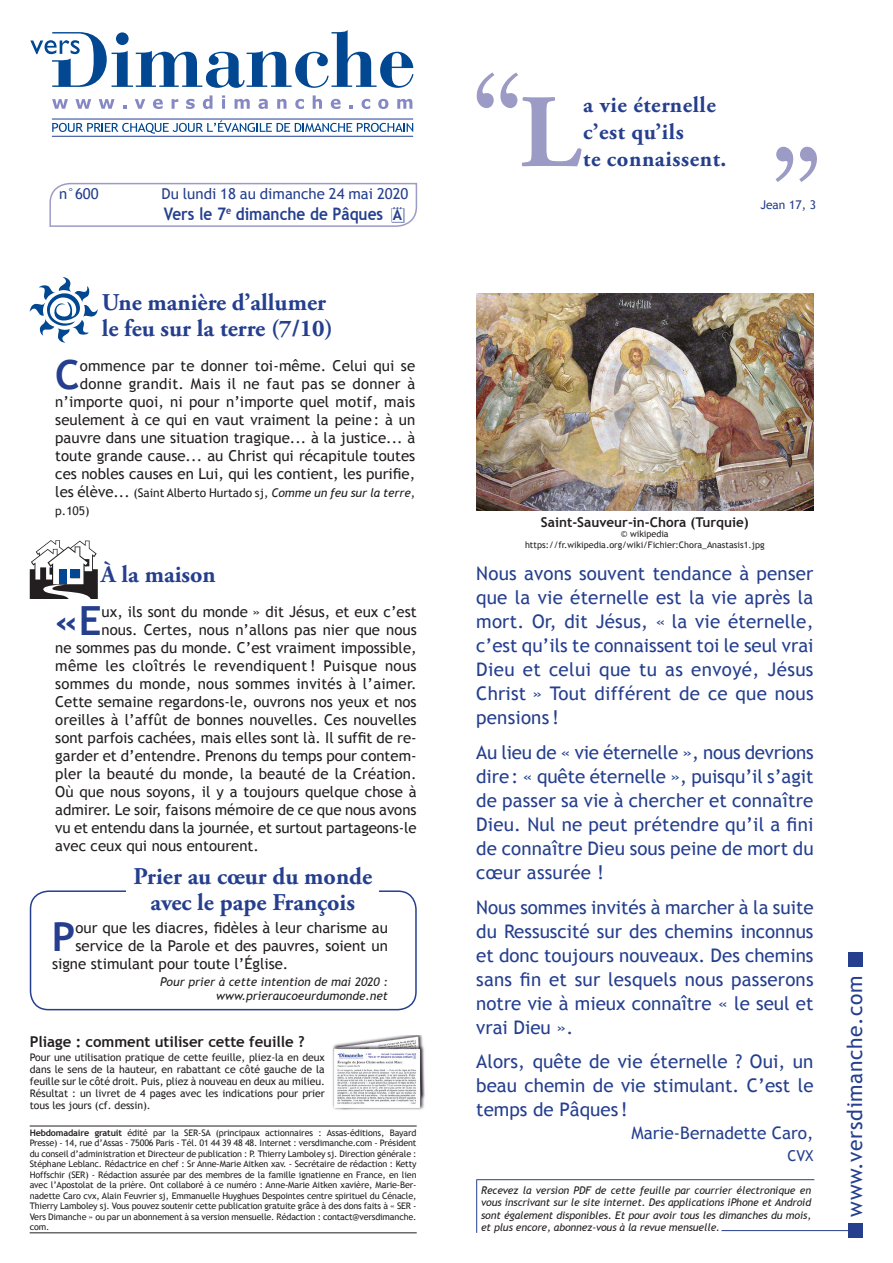
<style>
.page{position:relative;width:893px;height:1263px;background:#fff}
.page>*{position:absolute;margin:0;border:0;box-sizing:border-box;transform-origin:0 0}
.t1{font:127.5px "Century";color:#9b9bc6}
.t2{font:700 103.95px "Adobe Garamond Pro";color:#9b9bc6}
.t3{font:700 40.2px "Trebuchet MS";color:#253f8e}
.t4{font:700 24px/25.5px "Adobe Garamond Pro";color:#253f8e}
.t5{font:700 22.5px/27px "Adobe Garamond Pro";letter-spacing:.025em;color:#253f8e}
.t6{font:21px "Trebuchet MS";letter-spacing:.03em;color:#253f8e}
.t7{font:18.75px/24px "Trebuchet MS";letter-spacing:.005em;color:#253f8e;text-align:justify}
.t8{font:700 17.25px "Trebuchet MS";color:#253f8e;scale:.89 1}
.t9{font:17.25px "Trebuchet MS";color:#253f8e}
.t10{font:15px/18px "Trebuchet MS";color:#231f20;text-align:right}
.t11{font:15px "Trebuchet MS";letter-spacing:.025em;color:#231f20}
.t12{font:15px "Trebuchet MS";color:#253f8e}
.t13{font:700 15px "Trebuchet MS";letter-spacing:-.005em;color:#231f20}
.t14{font:700 13.5px "Trebuchet MS";color:#231f20}
.t15{font:12px/18px "Trebuchet MS";color:#231f20}
.t16{font:italic 12px/13.5px "Trebuchet MS";color:#231f20;text-align:right}
.t17{font:12px "Trebuchet MS";color:#253f8e}
.t18{font:10.5px/12px "Trebuchet MS";letter-spacing:-.005em;color:#231f20;text-align:justify}
.t19{font:italic 10.5px/12.6px "Trebuchet MS";letter-spacing:-.01em;color:#231f20;text-align:justify}
.t20{font:9px/10.5px "Trebuchet MS";color:#231f20;text-align:center}
.s1{font-size:15px}
.s2{font-style:italic}
.s3{font-weight:700}
</style>
<div class="page">
<div style="left:848px;top:952px;width:15px;height:14px;background:#253f8e"></div>
<hr style="left:476px;top:1179px;width:338px;height:1px;background:#253f8e">
<hr style="left:476px;top:1180px;width:1px;height:53px;background:#253f8e">
<svg style="left:30px;top:277px;width:68px;height:66px"></svg>
<svg style="left:30px;top:540px;width:68px;height:58px"></svg>
<div style="left:71px;top:569px;width:9px;height:9px;background:#014791"></div>
<div style="left:59px;top:569px;width:7px;height:15px;background:#014791"></div>
<hr style="left:721px;top:1230px;width:137px;height:1px;background:#253f8e">
<div style="left:848px;top:1223px;width:15px;height:15px;background:#253f8e"></div>
<img style="left:332px;top:1036px;width:93px;height:74px">
<div style="left:30px;top:890px;width:387px;height:120px;border:2px solid #253f8e;border-radius:18px"></div>
<div style="left:126px;top:867px;width:253px;height:46px;background:#fff"></div>
<svg style="left:30px;top:30px;width:383px;height:58px"></svg>
<svg style="left:52px;top:99px;width:16px;height:10px"></svg>
<svg style="left:75px;top:99px;width:16px;height:10px"></svg>
<svg style="left:99px;top:99px;width:16px;height:10px"></svg>
<svg style="left:123px;top:105px;width:3px;height:4px"></svg>
<svg style="left:135px;top:99px;width:10px;height:10px"></svg>
<svg style="left:153px;top:99px;width:10px;height:10px"></svg>
<svg style="left:172px;top:99px;width:6px;height:10px"></svg>
<svg style="left:186px;top:99px;width:9px;height:10px"></svg>
<svg style="left:203px;top:95px;width:9px;height:14px"></svg>
<svg style="left:222px;top:95px;width:3px;height:14px"></svg>
<svg style="left:235px;top:99px;width:15px;height:10px"></svg>
<svg style="left:258px;top:99px;width:10px;height:10px"></svg>
<svg style="left:277px;top:99px;width:9px;height:10px"></svg>
<svg style="left:295px;top:99px;width:9px;height:10px"></svg>
<svg style="left:313px;top:95px;width:9px;height:14px"></svg>
<svg style="left:331px;top:99px;width:10px;height:10px"></svg>
<svg style="left:350px;top:105px;width:3px;height:4px"></svg>
<svg style="left:362px;top:99px;width:8px;height:10px"></svg>
<svg style="left:378px;top:99px;width:10px;height:10px"></svg>
<svg style="left:397px;top:99px;width:15px;height:10px"></svg>
<svg style="left:52px;top:120px;width:361px;height:14px"></svg>
<hr style="left:52px;top:119px;width:361px;height:1px;background:#223f99">
<hr style="left:52px;top:136px;width:361px;height:1px;background:#223f99">
<img style="left:476px;top:293px;width:338px;height:218px">
<hr style="left:30px;top:1125px;width:387px;height:1px;background:#231f20">
<hr style="left:30px;top:1232px;width:387px;height:1px;background:#231f20">
<svg style="left:49px;top:182px;width:369px;height:45px"></svg>
<p class="t12" style="left:59px;top:185px;width:41px">n°600</p>
<p class="t12" style="left:162px;top:185px;width:248px">Du lundi 18 au dimanche 24 mai 2020</p>
<p class="t8" style="left:164px;top:203px;width:269px">Vers le 7<sup>e</sup> dimanche de Pâques <span class="s1">A</span></p>
<h3 class="t4" style="left:102px;top:290px;width:233px">Une manière d’allumer le feu sur la terre (7/10)</h3>
<p class="t10" style="left:55px;top:357px;width:362px">ommence par te donner toi-même. Celui qui se donne grandit. Mais il ne faut pas se donner à n’importe quoi, ni pour n’importe quel motif, mais seulement à ce qui en vaut vraiment la peine: à un pauvre dans une situation tragique... à la justice... à toute grande cause... au Christ qui récapitule toutes ces nobles causes en Lui, qui les contient, les purifie,</p>
<p class="t15" style="left:55px;top:484px;width:361px"><span class="s1">les élève...</span> (Saint Alberto Hurtado sj, <span class="s2">Comme un feu sur la terre</span>, p.105)</p>
<h3 class="t3" style="left:55px;top:349px;width:26px">C</h3>
<h3 class="t4" style="left:101px;top:562px;width:116px">À la maison</h3>
<h3 class="t3" style="left:55px;top:596px;width:48px">«E</h3>
<p class="t10" style="left:102px;top:603px;width:317px">ux, ils sont du monde » dit Jésus, et eux c’est</p>
<p class="t10" style="left:102px;top:621px;width:317px">nous. Certes, nous n’allons pas nier que nous</p>
<p class="t10" style="left:55px;top:639px;width:363px">ne sommes pas du monde. C’est vraiment impossible,</p>
<p class="t11" style="left:55px;top:657px;width:363px">même les cloîtrés le revendiquent! Puisque nous</p>
<p class="t10" style="left:55px;top:675px;width:363px">sommes du monde, nous sommes invités à l’aimer.</p>
<p class="t10" style="left:55px;top:693px;width:363px">Cette semaine regardons-le, ouvrons nos yeux et nos</p>
<p class="t10" style="left:55px;top:711px;width:363px">oreilles à l’affût de bonnes nouvelles. Ces nouvelles</p>
<p class="t10" style="left:55px;top:729px;width:363px">sont parfois cachées, mais elles sont là. Il suffit de re-</p>
<p class="t10" style="left:55px;top:747px;width:363px">garder et d’entendre. Prenons du temps pour contem-</p>
<p class="t10" style="left:55px;top:765px;width:363px">pler la beauté du monde, la beauté de la Création.</p>
<p class="t10" style="left:55px;top:783px;width:363px">Où que nous soyons, il y a toujours quelque chose à</p>
<p class="t10" style="left:55px;top:801px;width:363px">admirer. Le soir, faisons mémoire de ce que nous avons</p>
<p class="t10" style="left:55px;top:819px;width:363px">vu et entendu dans la journée, et surtout partageons-le</p>
<p class="t10" style="left:55px;top:837px;width:205px">avec ceux qui nous entourent.</p>
<h3 class="t4" style="left:133px;top:864px;width:240px;text-align:center">Prier au cœur du monde avec le pape François</h3>
<h3 class="t3" style="left:52px;top:911px;width:25px">P</h3>
<p class="t10" style="left:76px;top:919px;width:314px">our que les diacres, fidèles à leur charisme au</p>
<p class="t10" style="left:76px;top:937px;width:314px">service de la Parole et des pauvres, soient un</p>
<p class="t10" style="left:52px;top:955px;width:238px">signe stimulant pour toute l’Église.</p>
<p class="t16" style="left:160px;top:975px;width:229px">Pour prier à cette intention de mai 2020 : www.prieraucoeurdumonde.net</p>
<p class="t13" style="left:30px;top:1032px;width:276px">Pliage : comment utiliser cette feuille ?</p>
<p class="t18" style="left:30px;top:1051px;width:297px">Pour une utilisation pratique de cette feuille, pliez-la en deux dans le sens de la hauteur, en rabattant ce côté gauche de la feuille sur le côté droit. Puis, pliez à nouveau en deux au milieu.<br>Résultat : un livret de 4 pages avec les indications pour prier tous les jours (cf. dessin).</p>
<p class="t20" style="left:30px;top:1127px;width:388px;text-align:justify"><span class="s3">Hebdomadaire gratuit</span> édité par la SER-SA (principaux actionnaires : Assas-éditions, Bayard Presse) - 14, rue d’Assas - 75006 Paris - Tél. 01 44 39 48 48. Internet : versdimanche.com - Président du conseil d’administration et Directeur de publication : P. Thierry Lamboley sj. Direction générale :<br>Stéphane Leblanc. Rédactrice en chef : Sr Anne-Marie Aitken xav. - Secrétaire de rédaction : Ketty Hoffschir (SER) - Rédaction assurée par des membres de la famille ignatienne en France, en lien avec l’Apostolat de la prière. Ont collaboré à ce numéro : Anne-Marie Aitken xavière, Marie-Ber&shy;nadette Caro cvx, Alain Feuvrier sj, Emmanuelle Huyghues Despointes centre spirituel du Cénacle, Thierry Lamboley sj. Vous pouvez soutenir cette publication gratuite grâce à des dons faits à « SER - Vers Dimanche » ou par un abonnement à sa version mensuelle. Rédaction : contact@versdimanche. com.</p>
<h1 class="t1" style="left:472px;top:14px;width:51px">‘‘</h1>
<h2 class="t2" style="left:520px;top:73px;width:62px">L</h2>
<h3 class="t5" style="left:583px;top:92px;width:145px">a vie éternelle c’est qu’ils<br>te connaissent.</h3>
<h1 class="t1" style="left:772px;top:88px;width:51px">’’</h1>
<p class="t17" style="left:760px;top:198px;width:57px">Jean 17, 3</p>
<p class="t14" style="left:541px;top:513px;width:209px">Saint-Sauveur-in-Chora (Turquie)</p>
<p class="t20" style="left:525px;top:529px;width:241px">© wikipedia https://fr.wikipedia.org/wiki/Fichier:Chora_Anastasis1.jpg</p>
<p class="t7" style="left:476px;top:562px;width:339px">Nous avons souvent tendance à penser que la vie éternelle est la vie après la mort. Or, dit Jésus, « la vie éternelle, c’est qu’ils te connaissent toi le seul vrai Dieu et celui que tu as envoyé, Jésus Christ » Tout différent de ce que nous pensions !</p>
<p class="t7" style="left:476px;top:741px;width:339px">Au lieu de « vie éternelle », nous devrions dire: « quête éternelle », puisqu’il s’agit de passer sa vie à chercher et connaître Dieu. Nul ne peut prétendre qu’il a fini de connaître Dieu sous peine de mort du cœur assurée !</p>
<p class="t7" style="left:476px;top:895px;width:339px">Nous sommes invités à marcher à la suite du Ressuscité sur des chemins inconnus et donc toujours nouveaux. Des chemins sans fin et sur lesquels nous passerons notre vie à mieux connaître « le seul et vrai Dieu ».</p>
<p class="t7" style="left:476px;top:1050px;width:339px">Alors, quête de vie éternelle ? Oui, un beau chemin de vie stimulant. C’est le temps de Pâques !</p>
<p class="t9" style="left:632px;top:1122px;width:183px">Marie-Bernadette Caro,</p>
<p class="t12" style="left:787px;top:1147px;width:28px">CVX</p>
<p class="t19" style="left:481px;top:1184px;width:332px">Recevez la version PDF de cette feuille par courrier électronique en vous inscrivant sur le site internet. Des applications iPhone et Android sont également disponibles. Et pour avoir tous les dimanches du mois, et plus encore, abonnez-vous à la revue mensuelle.</p>
<h3 class="t6" style="left:842px;top:1216px;width:242px;rotate:-90deg">www.versdimanche.com</h3>
</div>
